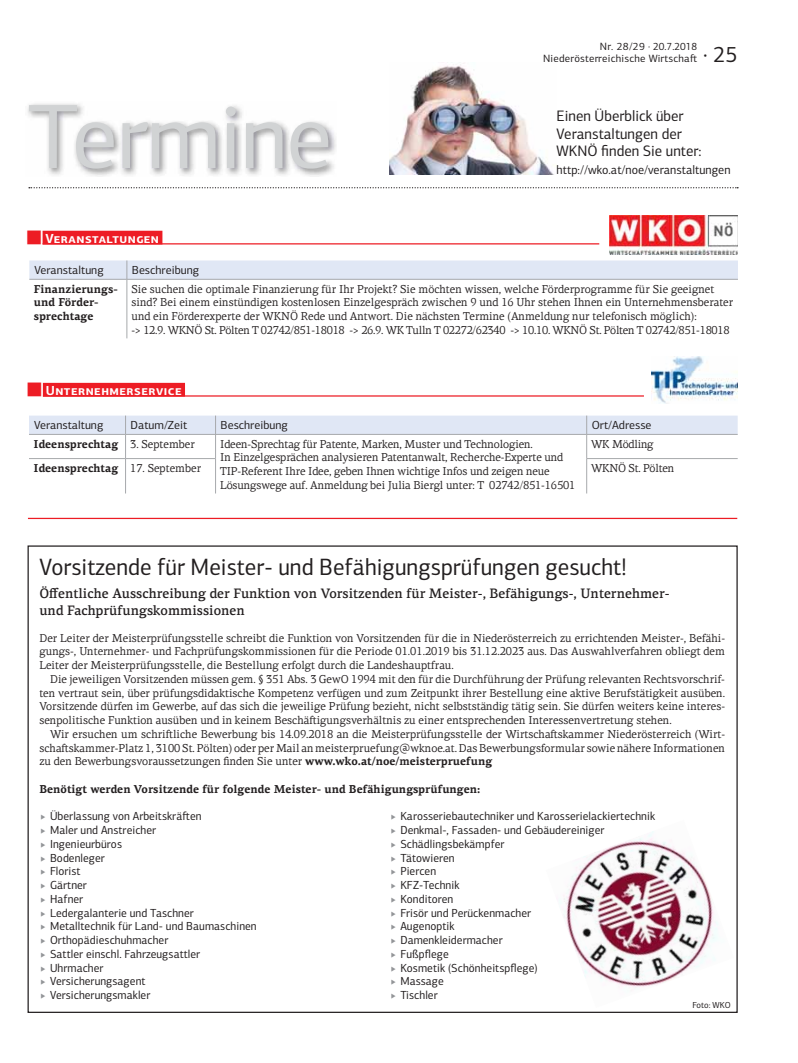
<style>
.page{position:relative;width:798px;height:1063px;background:#fff}
.page>*{position:absolute;margin:0;border:0;box-sizing:border-box;transform-origin:0 0}
.t1{font:91.88px "PF Centro Sans Pro";color:#d1d3d4}
.t2{font:23.75px "PF Centro Sans Pro";color:#231f20;scale:.96 1}
.t3{font:22.5px "PF Centro Sans Pro";color:#231f20;scale:.96 1}
.t4{font:15.25px/17.5px "PF Centro Sans Pro";color:#231f20;scale:.96 1}
.t5{font:500 13.75px/16.2px "PF Centro Serif Pro";color:#231f20;scale:.96 1}
.t6{font:700 13.12px "PF Centro Sans Pro";letter-spacing:.04em;color:#fff}
.t7{font:12.5px "PF Centro Sans Pro";color:#231f20;scale:.96 1}
.t8{font:11.75px/13.8px "PF Centro Sans Pro";letter-spacing:.005em;color:#231f20;scale:.96 1}
.t9{font:11.75px "PF Centro Sans Pro";letter-spacing:.005em;color:#231f20}
.t10{font:11.5px/13.8px "PF Centro Serif Pro";color:#231f20;text-align:justify;scale:.96 1}
.t11{font:700 11.5px/13.8px "PF Centro Serif Pro";color:#231f20;scale:.96 1}
.t12{font:11.5px "PF Centro Serif Pro";letter-spacing:-.02em;color:#231f20;scale:.96 1}
.t13{font:10.62px/11.9px "PF Centro Sans Pro";letter-spacing:.02em;color:#231f20;text-align:right}
.t14{font:8.75px "PF Centro Sans Pro";color:#231f20}
.s1{font-weight:400}
.s2{font-weight:700}
</style>
<div class="page">
<svg style="left:29px;top:187px;width:708px;height:1px"></svg>
<img style="left:27px;top:103px;width:309px;height:74px">
<img style="left:389px;top:63px;width:164px;height:111px">
<div style="left:43px;top:231px;width:119px;height:13px;background:#ed1c24"></div>
<hr style="left:43px;top:243px;width:556px;height:1px;background:#ed1c24">
<img style="left:609px;top:215px;width:128px;height:40px">
<div style="left:43px;top:383px;width:142px;height:14px;background:#ed1c24"></div>
<hr style="left:43px;top:395px;width:600px;height:2px;background:#ed1c24">
<img style="left:651px;top:357px;width:86px;height:47px">
<hr style="left:29px;top:279px;width:98px;height:1px;background:#a7a9ac">
<svg style="left:29px;top:260px;width:708px;height:19px;background:#e0e6f4"></svg>
<hr style="left:127px;top:279px;width:610px;height:1px;background:#a7a9ac">
<hr style="left:127px;top:279px;width:1px;height:59px;background:#a7a9ac">
<hr style="left:125px;top:459px;width:1px;height:34px;background:#a7a9ac">
<hr style="left:215px;top:459px;width:1px;height:34px;background:#a7a9ac">
<hr style="left:586px;top:459px;width:1px;height:34px;background:#a7a9ac">
<hr style="left:29px;top:458px;width:96px;height:1px;background:#a7a9ac">
<hr style="left:125px;top:458px;width:91px;height:1px;background:#a7a9ac">
<hr style="left:586px;top:458px;width:151px;height:1px;background:#a7a9ac">
<svg style="left:29px;top:416px;width:708px;height:42px"></svg>
<hr style="left:28px;top:518px;width:709px;height:1px;background:#ed1c24">
<img style="left:559px;top:831px;width:159px;height:156px">
<h1 class="t1" style="left:27px;top:103px;width:307px">Termine</h1>
<p class="t6" style="left:45px;top:233px;width:115px">Veranstaltungen</p>
<p class="t13" style="left:543px;top:42px;width:155px">Nr. 28/29 · 20.7.2018<br>Niederösterreichische Wirtscha-</p>
<h3 class="t3" style="left:703px;top:46px;width:37px">· 25</h3>
<h3 class="t4" style="left:556px;top:109px;width:152px">Einen Überblick über<br>Veranstaltungen der<br>WKNÖ finden Sie unter:</h3>
<p class="t7" style="left:556px;top:165px;width:183px">http://wko.at/noe/veranstaltungen</p>
<p class="t9" style="left:34px;top:266px;width:71px">Veranstaltung</p>
<p class="t9" style="left:132px;top:266px;width:69px">Beschreibung</p>
<p class="t11" style="left:34px;top:283px;width:89px">Finanzierungs&shy;und Förder&shy;sprechtage</p>
<p class="t10" style="left:131px;top:283px;width:628px;text-align:left">Sie suchen die optimale Finanzierung für Ihr Projekt? Sie möchten wissen, welche Förderprogramme für Sie geeignet sind? Bei einem einstündigen kostenlosen Einzelgespräch zwischen 9 und 16 Uhr stehen Ihnen ein Unternehmensberater und ein Förderexperte der WKNÖ Rede und Antwort. Die nächsten Termine (Anmeldung nur telefonisch möglich):<br>-&gt; 12.9. WKNÖ St. Pölten T 02742/851-18018 -&gt; 26.9. WK Tulln T 02272/62340 -&gt; 10.10. WKNÖ St. Pölten T 02742/851-18018</p>
<p class="t6" style="left:46px;top:385px;width:137px">Unternehmerservice</p>
<p class="t9" style="left:34px;top:421px;width:71px">Veranstaltung</p>
<p class="t9" style="left:130px;top:421px;width:58px">Datum/Zeit</p>
<p class="t9" style="left:220px;top:421px;width:69px">Beschreibung</p>
<p class="t9" style="left:591px;top:421px;width:61px">Ort/Adresse</p>
<p class="t11" style="left:34px;top:438px;width:169px">Ideensprechtag <span class="s1">3. September</span></p>
<p class="t10" style="left:220px;top:438px;width:371px;text-align:left">Ideen-Sprechtag für Patente, Marken, Muster und Technologien.<br>In Einzelgesprächen analysieren Patentanwalt, Recherche-Experte und TIP-Referent Ihre Idee, geben Ihnen wichtige Infos und zeigen neue Lösungswege auf. Anmeldung bei Julia Biergl unter: T 02742/851-16501</p>
<p class="t12" style="left:591px;top:439px;width:66px">WK Mödling</p>
<p class="t11" style="left:34px;top:462px;width:176px">Ideensprechtag <span class="s1">17. September</span></p>
<p class="t12" style="left:591px;top:464px;width:88px">WKNÖ St. Pölten</p>
<h2 class="t2" style="left:39px;top:558px;width:612px">Vorsitzende für Meister- und Befähigungsprüfungen gesucht!</h2>
<p class="t5" style="left:39px;top:587px;width:657px">Öffentliche Ausschreibung der Funktion von Vorsitzenden für Meister-, Befähigungs-, Unternehmer&shy;und Fachprüfungskommissionen</p>
<p class="t10" style="left:39px;top:632px;width:715px">Der Leiter der Meisterprüfungsstelle schreibt die Funktion von Vorsitzenden für die in Niederösterreich zu errichtenden Meister-, Befähi&shy;gungs-, Unternehmer- und Fachprüfungskommissionen für die Periode 01.01.2019 bis 31.12.2023 aus. Das Auswahlverfahren obliegt dem Leiter der Meisterprüfungsstelle, die Bestellung erfolgt durch die Landeshauptfrau.</p>
<p class="t10" style="left:39px;top:673px;width:715px;text-indent:11px">Die jeweiligen Vorsitzenden müssen gem. § 351 Abs. 3 GewO 1994 mit den für die Durchführung der Prüfung relevanten Rechtsvorschrif&shy;ten vertraut sein, über prüfungsdidaktische Kompetenz verfügen und zum Zeitpunkt ihrer Bestellung eine aktive Berufstätigkeit ausüben.<br>Vorsitzende dürfen im Gewerbe, auf das sich die jeweilige Prüfung bezieht, nicht selbstständig tätig sein. Sie dürfen weiters keine interes&shy;senpolitische Funktion ausüben und in keinem Beschä-igungsverhältnis zu einer entsprechenden Interessenvertretung stehen.</p>
<p class="t10" style="left:39px;top:728px;width:715px;text-indent:11px">Wir ersuchen um schri-liche Bewerbung bis 14.09.2018 an die Meisterprüfungsstelle der Wirtscha-skammer Niederösterreich (Wirt&shy;scha-skammer-Platz 1, 3100 St. Pölten) oder per Mail an meisterpruefung@wknoe.at. Das Bewerbungsformular sowie nähere Informationen zu den Bewerbungsvoraussetzungen finden Sie unter <span class="s2">www.wko.at/noe/meisterpruefung</span></p>
<p class="t11" style="left:39px;top:783px;width:461px">Benötigt werden Vorsitzende für folgende Meister- und Befähigungsprüfungen:</p>
<p class="t8" style="left:50px;top:811px;width:217px">Überlassung von Arbeitskrä-en<br>Maler und Anstreicher<br>Ingenieurbüros<br>Bodenleger<br>Florist<br>Gärtner<br>Hafner<br>Ledergalanterie und Taschner<br>Metalltechnik für Land- und Baumaschinen<br>Orthopädieschuhmacher<br>Sattler einschl. Fahrzeugsattler<br>Uhrmacher<br>Versicherungsagent<br>Versicherungsmakler</p>
<p class="t8" style="left:400px;top:811px;width:267px">Karosseriebautechniker und Karosserielackiertechnik<br>Denkmal-, Fassaden- und Gebäudereiniger<br>Schädlingsbekämpfer<br>Tätowieren<br>Piercen<br>KFZ-Technik<br>Konditoren<br>Frisör und Perückenmacher<br>Augenoptik<br>Damenkleidermacher<br>Fußpflege<br>Kosmetik (Schönheitspflege)<br>Massage<br>Tischler</p>
<p class="t14" style="left:692px;top:1001px;width:40px">Foto: WKO</p>
</div>
